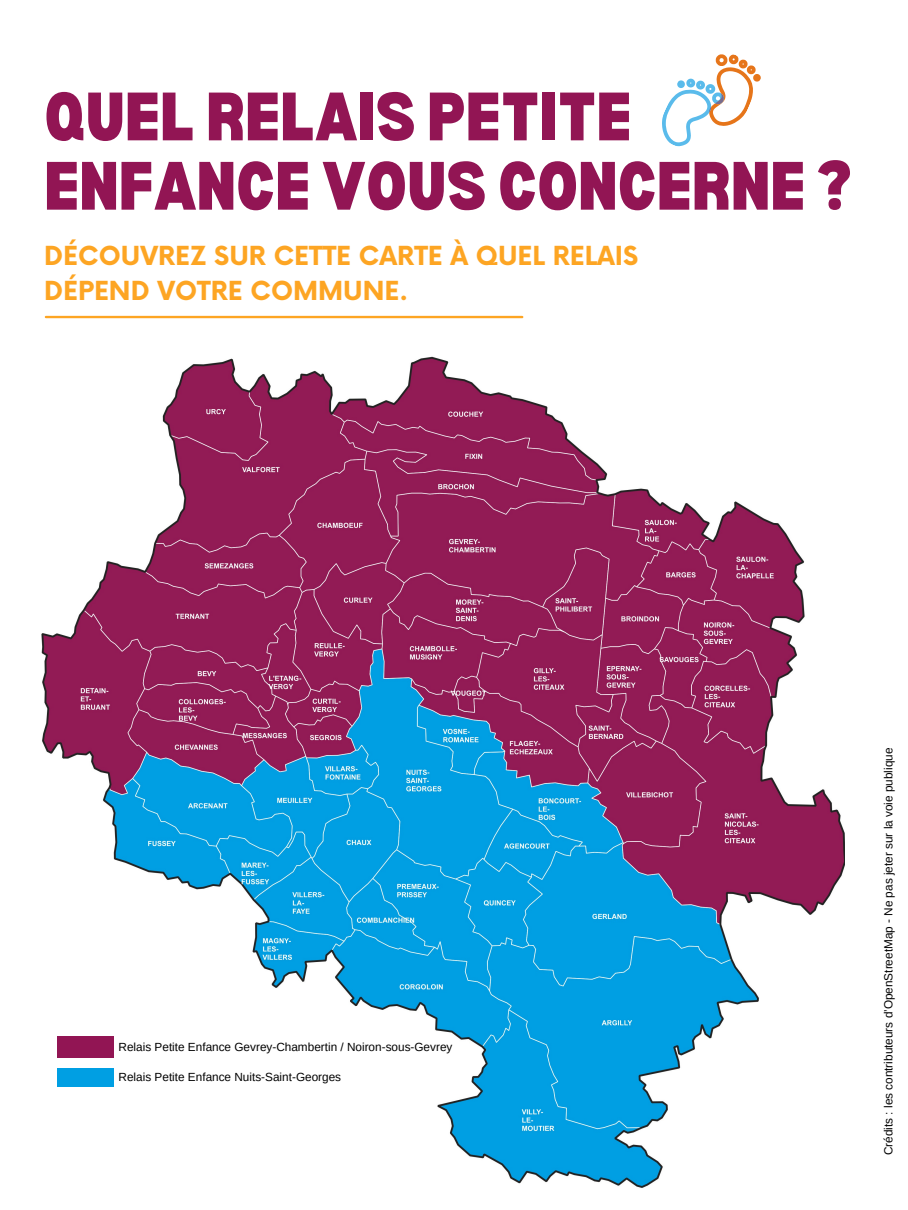
<style>
.page{position:relative;width:908px;height:1210px;background:#fff}
.page>*{position:absolute;margin:0;border:0;box-sizing:border-box;transform-origin:0 0}
.t1{font:900 semi-condensed 66.85px/69.3px "Bernoru";color:#921554}
.t2{font:700 25.55px/35.7px "Now";color:#fda523}
.t3{font:11.76px "Arimo";color:#000}
</style>
<div class="page">
<svg style="left:662px;top:54px;width:99px;height:93px"></svg>
<hr style="left:46px;top:316px;width:476px;height:2px;background:#fda523">
<img style="left:41px;top:356px;width:803px;height:832px">
<div style="left:57px;top:1068px;width:56px;height:19px;background:#009fe3"></div>
<div style="left:57px;top:1036px;width:56px;height:21px;background:#921554"></div>
<h1 class="t1" style="left:44px;top:79px;width:808px">QUEL RELAIS PETITE<br>ENFANCE VOUS CONCERNE ?</h1>
<h2 class="t2" style="left:44px;top:239px;width:595px">DÉCOUVREZ SUR CETTE CARTE À QUEL RELAIS<br>DÉPEND VOTRE COMMUNE.</h2>
<p class="t3" style="left:118px;top:1040px;width:335px">Relais Petite Enfance Gevrey-Chambertin / Noiron-sous-Gevrey</p>
<p class="t3" style="left:118px;top:1070px;width:224px">Relais Petite Enfance Nuits-Saint-Georges</p>
<p class="t3" style="left:881px;top:1155px;width:409px;rotate:-90deg">Crédits : les contributeurs d’OpenStreetMap - Ne pas jeter sur la voie publique</p>
</div>
